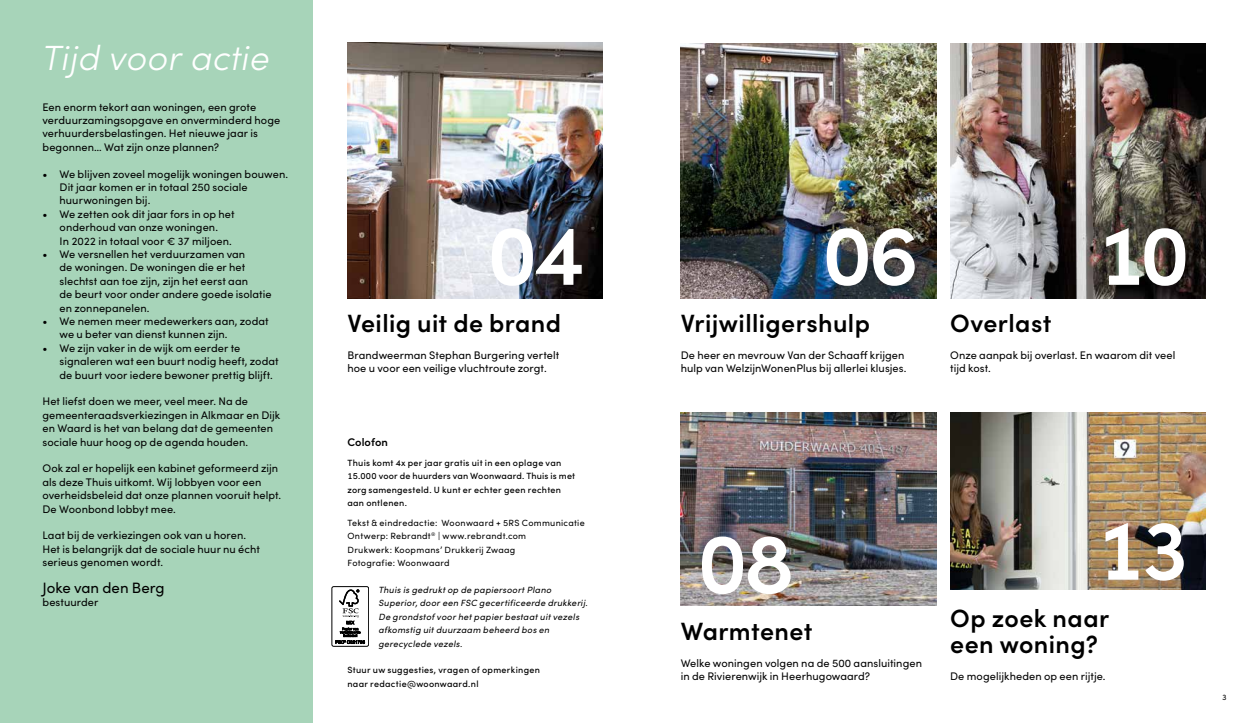
<style>
.page{position:relative;width:1248px;height:723px;background:#fff}
.page>*{position:absolute;margin:0;border:0;box-sizing:border-box;transform-origin:0 0}
.t1{font:600 85.3px "Sofia Pro";letter-spacing:-.035em;color:#fff}
.t2{font:italic 300 35px "Sofia Pro";letter-spacing:.015em;color:#fff}
.t3{font:600 25px/26.8px "Sofia Pro";letter-spacing:.015em;color:#000}
.t4{font:15px "Sofia Pro";color:#000}
.t5{font:600 11.1px "Sofia Pro";letter-spacing:.005em;color:#000}
.t6{font:11px/13.4px "Sofia Pro";letter-spacing:.005em;color:#000}
.t7{font:500 9px/13.4px "Sofia Pro";letter-spacing:.03em;color:#000}
.t8{font:italic 9px/13.4px "Sofia Pro";letter-spacing:.035em;color:#000}
.t9{font:9px/13.4px "Sofia Pro";letter-spacing:.03em;color:#000}
.t10{font:8px "Sofia Pro";color:#000}
</style>
<div class="page">
<img style="left:680px;top:412px;width:255px;height:193px">
<div style="left:0;top:0;width:312px;height:723px;background:#a7d4b9"></div>
<img style="left:347px;top:43px;width:255px;height:255px">
<img style="left:950px;top:44px;width:255px;height:254px">
<img style="left:680px;top:44px;width:255px;height:254px">
<img style="left:950px;top:412px;width:255px;height:178px">
<div style="left:331px;top:586px;width:38px;height:60px;border:1px solid #000;border-radius:2px"></div>
<svg style="left:335px;top:589px;width:30px;height:55px"></svg>
<h2 class="t2" style="left:43px;top:33px;width:229px">Tijd voor actie</h2>
<p class="t6" style="left:43px;top:99px;width:239px">Een enorm tekort aan woningen, een grote verduurzamingsopgave en onverminderd hoge verhuurdersbelastingen. Het nieuwe jaar is begonnen… Wat zijn onze plannen?</p>
<p class="t6" style="left:60px;top:166px;width:230px;text-indent:-17px">• We blijven zoveel mogelijk woningen bouwen.<br>Dit jaar komen er in totaal 250 sociale huurwoningen bij.</p>
<p class="t6" style="left:60px;top:207px;width:177px;text-indent:-17px">• We zetten ook dit jaar fors in op het onderhoud van onze woningen.<br>In 2022 in totaal voor € 37 miljoen.</p>
<p class="t6" style="left:60px;top:247px;width:214px;text-indent:-17px">• We versnellen het verduurzamen van<br>de woningen. De woningen die er het slechtst aan toe zijn, zijn het eerst aan<br>de beurt voor onder andere goede isolatie en zonnepanelen.</p>
<p class="t6" style="left:60px;top:314px;width:211px;text-indent:-17px">• We nemen meer medewerkers aan, zodat we u beter van dienst kunnen zijn.</p>
<p class="t6" style="left:60px;top:341px;width:221px;text-indent:-17px">• We zijn vaker in de wijk om eerder te signaleren wat een buurt nodig heeft, zodat de buurt voor iedere bewoner prettig blijft.</p>
<p class="t6" style="left:43px;top:394px;width:239px">Het liefst doen we meer, veel meer. Na de gemeenteraadsverkiezingen in Alkmaar en Dijk en Waard is het van belang dat de gemeenten sociale huur hoog op de agenda houden.</p>
<p class="t6" style="left:43px;top:461px;width:240px">Ook zal er hopelijk een kabinet geformeerd zijn als deze Thuis uitkomt. Wij lobbyen voor een overheidsbeleid dat onze plannen vooruit helpt.<br>De Woonbond lobbyt mee.</p>
<p class="t6" style="left:43px;top:528px;width:219px">Laat bij de verkiezingen ook van u horen.<br>Het is belangrijk dat de sociale huur nu écht serieus genomen wordt.</p>
<h3 class="t4" style="left:43px;top:577px;width:124px">Joke van den Berg</h3>
<p class="t6" style="left:43px;top:595px;width:57px">bestuurder</p>
<h1 class="t1" style="left:487px;top:190px;width:99px">04</h1>
<h3 class="t3" style="left:347px;top:308px;width:215px">Veilig uit de brand</h3>
<p class="t6" style="left:347px;top:347px;width:213px">Brandweerman Stephan Burgering vertelt hoe u voor een veilige vluchtroute zorgt.</p>
<p class="t5" style="left:347px;top:433px;width:42px">Colofon</p>
<p class="t7" style="left:347px;top:455px;width:229px">Thuis komt 4x per jaar gratis uit in een oplage van 15.000 voor de huurders van Woonwaard. Thuis is met zorg samengesteld. U kunt er echter geen rechten aan ontlenen.</p>
<p class="t9" style="left:347px;top:516px;width:239px">Tekst &amp; eindredactie: Woonwaard + 5RS Communicatie Ontwerp: Rebrandt<sup>®</sup> | www.rebrandt.com<br>Drukwerk: Koopmans’ Drukkerij Zwaag<br>Fotografie: Woonwaard</p>
<p class="t8" style="left:379px;top:583px;width:211px">Thuis is gedrukt op de papiersoort Plano Superior, door een FSC gecertificeerde drukkerij.<br>De grondstof voor het papier bestaat uit vezels afkomstig uit duurzaam beheerd bos en gerecyclede vezels.</p>
<p class="t7" style="left:347px;top:663px;width:194px">Stuur uw suggesties, vragen of opmerkingen naar redactie@woonwaard.nl</p>
<h1 class="t1" style="left:822px;top:190px;width:98px">06</h1>
<h3 class="t3" style="left:680px;top:308px;width:191px">Vrijwilligershulp</h3>
<p class="t6" style="left:680px;top:347px;width:227px">De heer en mevrouw Van der Schaaff krijgen hulp van WelzijnWonenPlus bij allerlei klusjes.</p>
<h1 class="t1" style="left:1096px;top:190px;width:94px">10</h1>
<h3 class="t3" style="left:950px;top:308px;width:103px">Overlast</h3>
<p class="t6" style="left:950px;top:347px;width:227px">Onze aanpak bij overlast. En waarom dit veel tijd kost.</p>
<h1 class="t1" style="left:697px;top:499px;width:98px">08</h1>
<h3 class="t3" style="left:680px;top:616px;width:133px">Warmtenet</h3>
<p class="t6" style="left:680px;top:655px;width:243px">Welke woningen volgen na de 500 aansluitingen in de Rivierenwijk in Heerhugowaard?</p>
<h1 class="t1" style="left:1096px;top:485px;width:95px">13</h1>
<h3 class="t3" style="left:950px;top:603px;width:160px">Op zoek naar een woning?</h3>
<p class="t6" style="left:950px;top:669px;width:157px">De mogelijkheden op een rijtje.</p>
<p class="t10" style="left:1221px;top:692px;width:6px">3</p>
</div>
